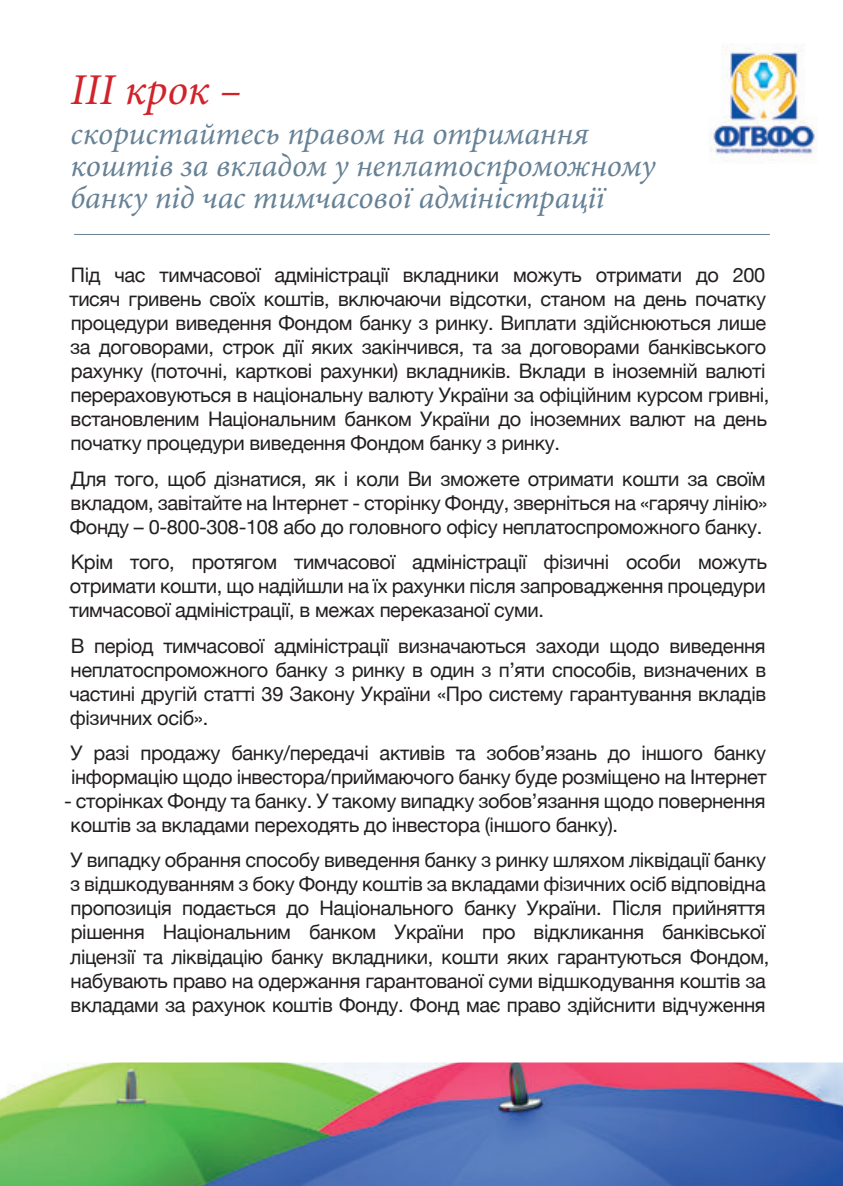
<style>
.page{position:relative;width:843px;height:1186px;background:#fff}
.page>*{position:absolute;margin:0;border:0;box-sizing:border-box;transform-origin:0 0}
.t1{font:italic 44px "Minion Pro";color:#d1232a}
.t2{font:italic 32px/32px "Minion Pro";letter-spacing:-.005em;color:#668195}
.t3{font:20px/24px "Helvetica Neue";letter-spacing:-.02em;color:#231f20}
</style>
<div class="page">
<img style="left:709px;top:43px;width:108px;height:192px">
<hr style="left:74px;top:234px;width:695px;height:1px;background:#668195">
<img style="left:0;top:1062px;width:842px;height:123px">
<h1 class="t1" style="left:70px;top:60px;width:172px">III крок –</h1>
<h2 class="t2" style="left:70px;top:118px;width:586px">скористайтесь правом на отримання коштів за вкладом у неплатоспроможному банку під час тимчасової адміністрації</h2>
<p class="t3" style="left:69px;top:264px;width:701px">Під час тимчасової адміністрації вкладники можуть отримати до 200 тисяч гривень своїх коштів, включаючи відсотки, станом на день початку процедури виведення Фондом банку з ринку. Виплати здійснюються лише за договорами, строк дії яких закінчився, та за договорами банківського рахунку (поточні, карткові рахунки) вкладників. Вклади в іноземній валюті перераховуються в національну валюту України за офіційним курсом гривні, встановленим Національним банком України до іноземних валют на день початку процедури виведення Фондом банку з ринку.</p>
<p class="t3" style="left:70px;top:467px;width:698px;text-align:justify">Для того, щоб дізнатися, як і коли Ви зможете отримати кошти за своїм вкладом, завітайте на Інтернет - сторінку Фонду, зверніться на «гарячу лінію» Фонду – 0-800-308-108 або до головного офісу неплатоспроможного банку.</p>
<p class="t3" style="left:69px;top:551px;width:698px;text-align:justify">Крім того, протягом тимчасової адміністрації фізичні особи можуть отримати кошти, що надійшли на їх рахунки після запровадження процедури тимчасової адміністрації, в межах переказаної суми.</p>
<p class="t3" style="left:69px;top:634px;width:697px;text-align:justify">В період тимчасової адміністрації визначаються заходи щодо виведення неплатоспроможного банку з ринку в один з п’яти способів, визначених в частині другій статті 39 Закону України «Про систему гарантування вкладів фізичних осіб».</p>
<p class="t3" style="left:70px;top:741px;width:697px">У разі продажу банку/передачі активів та зобов’язань до іншого банку інформацію щодо інвестора/приймаючого банку буде розміщено на Інтернет</p>
<p class="t3" style="left:71px;top:789px;width:696px;text-indent:-7px">- сторінках Фонду та банку. У такому випадку зобов’язання щодо повернення коштів за вкладами переходять до інвестора (іншого банку).</p>
<p class="t3" style="left:70px;top:849px;width:700px">У випадку обрання способу виведення банку з ринку шляхом ліквідації банку з відшкодуванням з боку Фонду коштів за вкладами фізичних осіб відповідна пропозиція подається до Національного банку України. Після прийняття рішення Національним банком України про відкликання банківської ліцензії та ліквідацію банку вкладники, кошти яких гарантуються Фондом, набувають право на одержання гарантованої суми відшкодування коштів за вкладами за рахунок коштів Фонду. Фонд має право здійснити відчуження</p>
</div>
